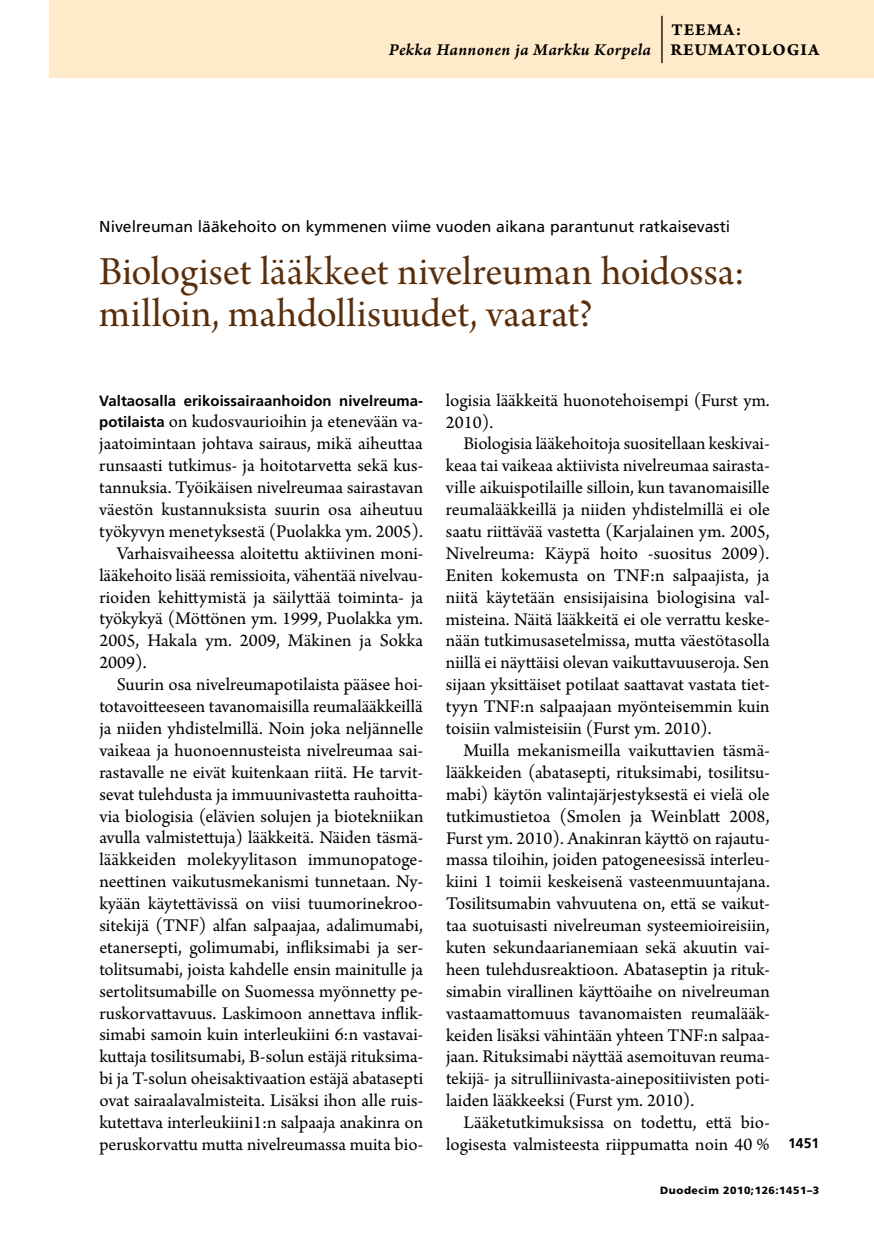
<style>
.page{position:relative;width:874px;height:1241px;background:#fff}
.page>*{position:absolute;margin:0;border:0;box-sizing:border-box;transform-origin:0 0}
.t1{font:42px/42px "Arno Pro Subhead";color:#5a2e0b}
.t2{font:18.9px/21.9px "Arno Pro";color:#000;text-align:justify}
.t3{font:17.5px "Arno Pro Smbd Italic Sm Text";letter-spacing:.02em;color:#000}
.t4{font:17.5px "Arno Pro Bold Sm Text";letter-spacing:.055em;color:#000}
.t5{font:15.75px "Frutiger LT Std";color:#000}
.t6{font:700 14.88px "Frutiger LT Std";letter-spacing:.005em;color:#000}
.t7{font:700 14px "Frutiger LT Std";color:#000}
.t8{font:900 10.5px "Frutiger LT Std";letter-spacing:.05em;color:#000}
.s1{font-family:"Arno Pro Bold Sm Text"}
.s2{font-family:"Frutiger LT Std";font-weight:700;font-size:14.88px}
</style>
<div class="page">
<div style="left:50px;top:0;width:823px;height:77px;background:#ffebc9"></div>
<hr style="left:661px;top:16px;width:1px;height:47px;background:#000">
<p class="t4" style="left:671px;top:20px;width:71px">TEEMA:</p>
<p class="t3" style="left:388px;top:39px;width:432px">Pekka Hannonen ja Markku Korpela <span class="s1">REUMATOLOGIA</span></p>
<p class="t5" style="left:99px;top:218px;width:632px">Nivelreuman lääkehoito on kymmenen viime vuoden aikana parantunut ratkaisevasti</p>
<h1 class="t1" style="left:99px;top:253px;width:646px">Biologiset lääkkeet nivelreuman hoidossa: milloin, mahdollisuudet, vaarat?</h1>
<p class="t6" style="left:99px;top:391px;width:325px">Valtaosalla erikoissairaanhoidon nivelreuma-</p>
<p class="t2" style="left:99px;top:412px;width:325px"><span class="s2">potilaista</span> on kudosvaurioihin ja etenevään va-</p>
<p class="t2" style="left:99px;top:433px;width:325px">jaatoimintaan johtava sairaus, mikä aiheuttaa</p>
<p class="t2" style="left:99px;top:455px;width:325px">runsaasti tutkimus- ja hoitotarvetta sekä kus-</p>
<p class="t2" style="left:99px;top:477px;width:325px">tannuksia. Työikäisen nivelreumaa sairastavan</p>
<p class="t2" style="left:99px;top:499px;width:325px">väestön kustannuksista suurin osa aiheutuu</p>
<p class="t2" style="left:99px;top:521px;width:325px">työkyvyn menetyksestä (Puolakka ym. 2005).</p>
<p class="t2" style="left:117px;top:543px;width:308px">Varhaisvaiheessa aloitettu aktiivinen moni-</p>
<p class="t2" style="left:99px;top:565px;width:325px">lääkehoito lisää remissioita, vähentää nivelvau-</p>
<p class="t2" style="left:99px;top:587px;width:325px">rioiden kehittymistä ja säilyttää toiminta- ja</p>
<p class="t2" style="left:99px;top:608px;width:325px">työkykyä (Möttönen ym. 1999, Puolakka ym.</p>
<p class="t2" style="left:99px;top:630px;width:325px">2005, Hakala ym. 2009, Mäkinen ja Sokka</p>
<p class="t2" style="left:99px;top:652px;width:49px">2009).</p>
<p class="t2" style="left:117px;top:674px;width:308px">Suurin osa nivelreumapotilaista pääsee hoi-</p>
<p class="t2" style="left:99px;top:696px;width:325px">totavoitteeseen tavanomaisilla reumalääkkeillä</p>
<p class="t2" style="left:99px;top:718px;width:325px">ja niiden yhdistelmillä. Noin joka neljännelle</p>
<p class="t2" style="left:99px;top:740px;width:325px">vaikeaa ja huonoennusteista nivelreumaa sai-</p>
<p class="t2" style="left:99px;top:762px;width:325px">rastavalle ne eivät kuitenkaan riitä. He tarvit-</p>
<p class="t2" style="left:99px;top:783px;width:325px">sevat tulehdusta ja immuunivastetta rauhoitta-</p>
<p class="t2" style="left:99px;top:805px;width:325px">via biologisia (elävien solujen ja biotekniikan</p>
<p class="t2" style="left:99px;top:827px;width:325px">avulla valmistettuja) lääkkeitä. Näiden täsmä-</p>
<p class="t2" style="left:99px;top:849px;width:325px">lääkkeiden molekyylitason immunopatoge-</p>
<p class="t2" style="left:99px;top:871px;width:325px">neettinen vaikutusmekanismi tunnetaan. Ny-</p>
<p class="t2" style="left:99px;top:893px;width:325px">kyään käytettävissä on viisi tuumorinekroo-</p>
<p class="t2" style="left:99px;top:915px;width:325px">sitekijä (TNF) alfan salpaajaa, adalimumabi,</p>
<p class="t2" style="left:99px;top:937px;width:325px">etanersepti, golimumabi, infliksimabi ja ser-</p>
<p class="t2" style="left:99px;top:958px;width:325px">tolitsumabi, joista kahdelle ensin mainitulle ja</p>
<p class="t2" style="left:99px;top:980px;width:325px">sertolitsumabille on Suomessa myönnetty pe-</p>
<p class="t2" style="left:99px;top:1002px;width:325px">ruskorvattavuus. Laskimoon annettava inflik-</p>
<p class="t2" style="left:99px;top:1024px;width:325px">simabi samoin kuin interleukiini 6:n vastavai-</p>
<p class="t2" style="left:99px;top:1046px;width:325px">kuttaja tosilitsumabi, B-solun estäjä rituksima-</p>
<p class="t2" style="left:99px;top:1068px;width:325px">bi ja T-solun oheisaktivaation estäjä abatasepti</p>
<p class="t2" style="left:99px;top:1090px;width:325px">ovat sairaalavalmisteita. Lisäksi ihon alle ruis-</p>
<p class="t2" style="left:99px;top:1112px;width:325px">kutettava interleukiini1:n salpaaja anakinra on</p>
<p class="t2" style="left:99px;top:1134px;width:325px">peruskorvattu mutta nivelreumassa muita bio-</p>
<p class="t2" style="left:445px;top:390px;width:325px">logisia lääkkeitä huonotehoisempi (Furst ym.<br>2010).</p>
<p class="t2" style="left:446px;top:434px;width:325px;text-indent:17px">Biologisia lääkehoitoja suositellaan keskivai&shy;keaa tai vaikeaa aktiivista nivelreumaa sairasta&shy;ville aikuispotilaille silloin, kun tavanomaisille reumalääkkeillä ja niiden yhdistelmillä ei ole saatu riittävää vastetta (Karjalainen ym. 2005, Nivelreuma: Käypä hoito -suositus 2009).<br>Eniten kokemusta on TNF:n salpaajista, ja niitä käytetään ensisijaisina biologisina val&shy;misteina. Näitä lääkkeitä ei ole verrattu keske&shy;nään tutkimusasetelmissa, mutta väestötasolla niillä ei näyttäisi olevan vaikuttavuuseroja. Sen sijaan yksittäiset potilaat saattavat vastata tiet&shy;tyyn TNF:n salpaajaan myönteisemmin kuin toisiin valmisteisiin (Furst ym. 2010).</p>
<p class="t2" style="left:446px;top:740px;width:325px;text-indent:17px">Muilla mekanismeilla vaikuttavien täsmä&shy;lääkkeiden (abatasepti, rituksimabi, tosilitsu&shy;mabi) käytön valintajärjestyksestä ei vielä ole tutkimustietoa (Smolen ja Weinblatt 2008, Furst ym. 2010). Anakinran käyttö on rajautu&shy;massa tiloihin, joiden patogeneesissä interleu&shy;kiini 1 toimii keskeisenä vasteenmuuntajana.<br>Tosilitsumabin vahvuutena on, että se vaikut&shy;taa suotuisasti nivelreuman systeemioireisiin, kuten sekundaarianemiaan sekä akuutin vai&shy;heen tulehdusreaktioon. Abataseptin ja rituk&shy;simabin virallinen käyttöaihe on nivelreuman vastaamattomuus tavanomaisten reumalääk&shy;keiden lisäksi vähintään yhteen TNF:n salpaa&shy;jaan. Rituksimabi näyttää asemoituvan reuma&shy;tekijä- ja sitrulliinivasta-ainepositiivisten poti&shy;laiden lääkkeeksi (Furst ym. 2010).</p>
<p class="t2" style="left:446px;top:1112px;width:325px;text-align:right">Lääketutkimuksissa on todettu, että bio&shy;logisesta valmisteesta riippumatta noin 40 %</p>
<p class="t8" style="left:660px;top:1183px;width:160px">Duodecim 2010;126:1451–3</p>
<p class="t7" style="left:787px;top:1134px;width:33px">1451</p>
</div>
